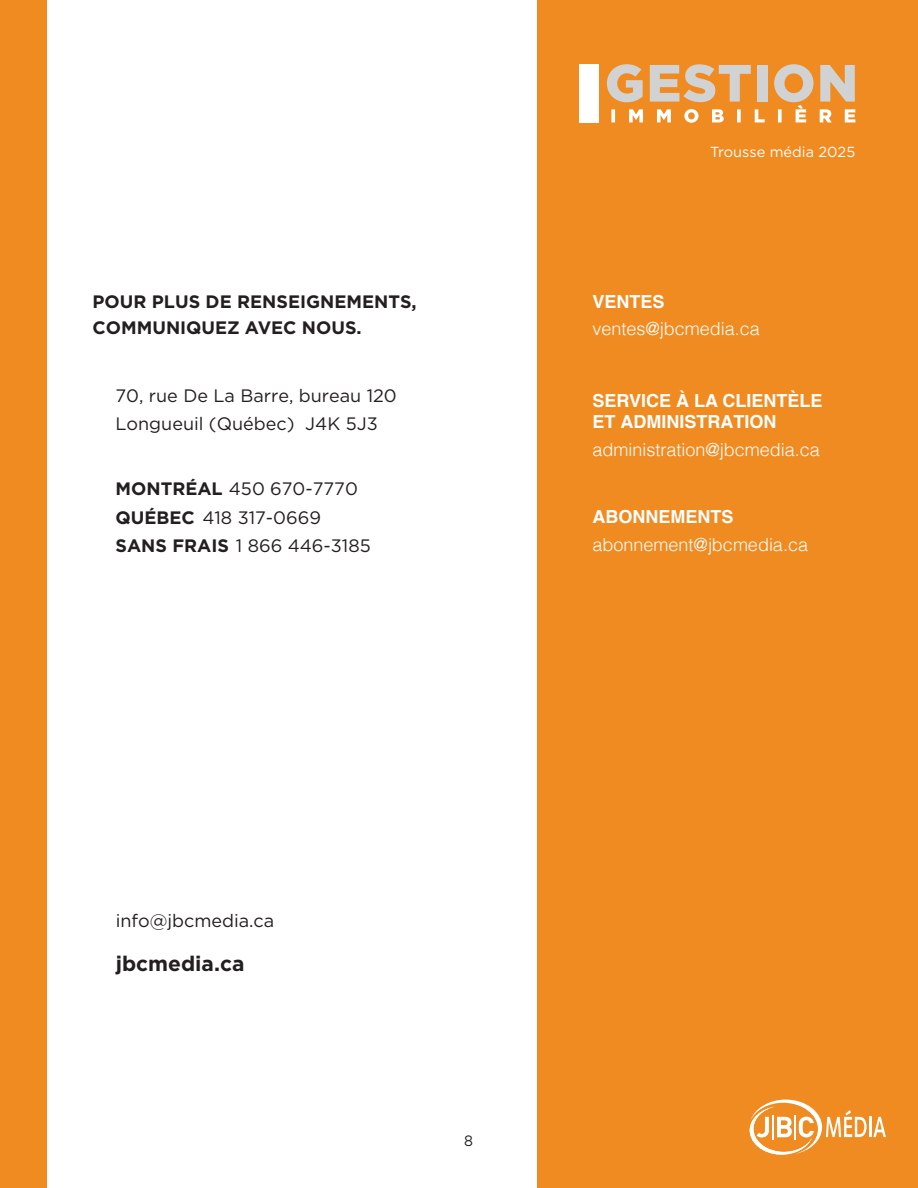
<style>
.page{position:relative;width:918px;height:1188px;background:#fff}
.page>*{position:absolute;margin:0;border:0;box-sizing:border-box;transform-origin:0 0}
.t1{font:700 21px "Gotham";color:#231f20}
.t2{font:18px/28.2px "Gotham";color:#231f20}
.t3{font:300 18px "Helvetica";color:#fff}
.t4{font:700 18px/21.6px "Helvetica";color:#fff}
.t5{font:700 18px/25.5px "Gotham";color:#231f20}
.t6{font:15px "Gotham";color:#211e1e;scale:.94 1}
.t7{font:14.55px "Gotham";color:#fff}
.s1{font-weight:700}
</style>
<div class="page">
<div style="left:537px;top:0;width:381px;height:1188px;background:#f08b21"></div>
<div style="left:0;top:0;width:46px;height:1188px;background:#f08b21"></div>
<svg style="left:749px;top:1100px;width:118px;height:55px"></svg>
<hr style="left:869px;top:1117px;width:3px;height:20px;background:#fff">
<svg style="left:873px;top:1117px;width:13px;height:20px"></svg>
<div style="left:579px;top:64px;width:20px;height:58px;background:#fff"></div>
<svg style="left:607px;top:64px;width:248px;height:59px"></svg>
<p class="t7" style="left:710px;top:142px;width:147px">Trousse média 2025</p>
<p class="t5" style="left:93px;top:289px;width:326px">POUR PLUS DE RENSEIGNEMENTS,<br>COMMUNIQUEZ AVEC NOUS.</p>
<p class="t4" style="left:593px;top:293px;width:74px">VENTES</p>
<p class="t3" style="left:593px;top:314px;width:169px">ventes@jbcmedia.ca</p>
<p class="t2" style="left:116px;top:381px;width:283px">70, rue De La Barre, bureau 120<br>Longueuil (Québec) J4K 5J3</p>
<p class="t2" style="left:116px;top:474px;width:257px"><span class="s1">MONTRÉAL</span> 450 670-7770<br><span class="s1">QUÉBEC</span> 418 317-0669<br><span class="s1">SANS FRAIS</span> 1 866 446-3185</p>
<p class="t4" style="left:593px;top:392px;width:232px">SERVICE À LA CLIENTÈLE<br>ET ADMINISTRATION</p>
<p class="t3" style="left:593px;top:435px;width:229px">administration@jbcmedia.ca</p>
<p class="t4" style="left:593px;top:508px;width:142px">ABONNEMENTS</p>
<p class="t3" style="left:593px;top:529px;width:217px">abonnement@jbcmedia.ca</p>
<p class="t2" style="left:116px;top:906px;width:160px">info@jbcmedia.ca</p>
<p class="t1" style="left:116px;top:949px;width:130px">jbcmedia.ca</p>
<p class="t6" style="left:464px;top:1131px;width:11px">8</p>
</div>
